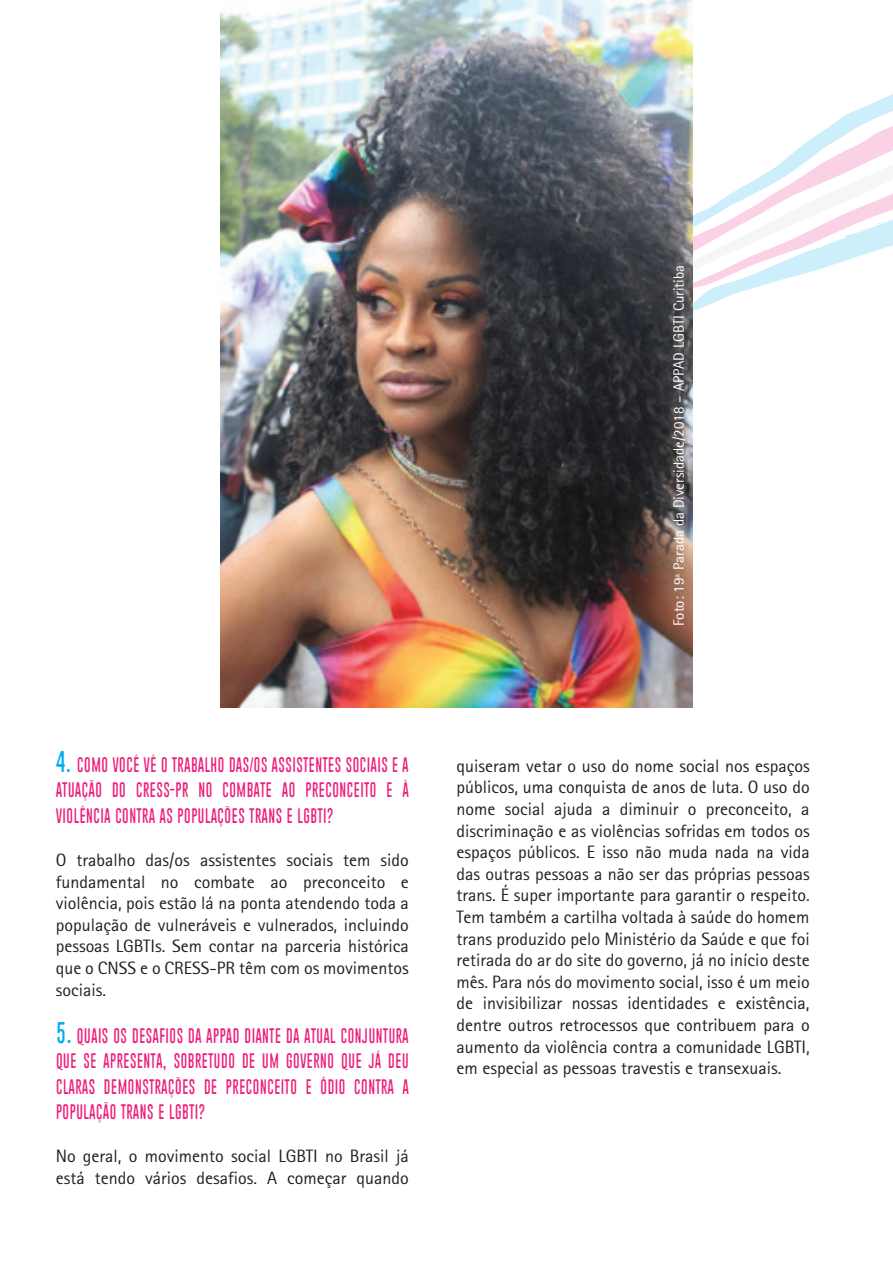
<style>
.page{position:relative;width:893px;height:1263px;background:#fff}
.page>*{position:absolute;margin:0;border:0;box-sizing:border-box;transform-origin:0 0}
.t1{font:21px/25.5px "Piparivahtiperhonen";color:#ee1e7b;text-align:justify}
.t2{font:18px/21.6px "Rotis Sans Serif";color:#231f20;text-align:justify}
.t3{font:15px "Rotis Sans Serif";color:#fff}
.s1{font-size:30px;color:#00aeef}
</style>
<div class="page">
<svg style="left:828px;top:96px;width:65px;height:32px"></svg>
<svg style="left:693px;top:128px;width:200px;height:183px"></svg>
<img style="left:220px;top:0;width:473px;height:707px">
<p class="t3" style="left:670px;top:626px;width:363px;rotate:-90deg">Foto: 19ª Parada da Diversidade/2018 – APPAD LGBTI Curitiba</p>
<p class="t1" style="left:56px;top:752px;width:355px"><span class="s1">4.</span> COMO VOCÊ VÊ O TRABALHO DAS/OS ASSISTENTES SOCIAIS E A ATUAÇÃO DO CRESS-PR NO COMBATE AO PRECONCEITO E À VIOLÊNCIA CONTRA AS POPULAÇÕES TRANS E LGBTI?</p>
<p class="t2" style="left:56px;top:849px;width:355px">O trabalho das/os assistentes sociais tem sido fundamental no combate ao preconceito e violência, pois estão lá na ponta atendendo toda a população de vulneráveis e vulnerados, incluindo pessoas LGBTIs. Sem contar na parceria histórica que o CNSS e o CRESS-PR têm com os movimentos sociais.</p>
<p class="t1" style="left:56px;top:1023px;width:355px"><span class="s1">5.</span> QUAIS OS DESAFIOS DA APPAD DIANTE DA ATUAL CONJUNTURA QUE SE APRESENTA, SOBRETUDO DE UM GOVERNO QUE JÁ DEU CLARAS DEMONSTRAÇÕES DE PRECONCEITO E ÓDIO CONTRA A POPULAÇÃO TRANS E LGBTI?</p>
<p class="t2" style="left:56px;top:1145px;width:355px">No geral, o movimento social LGBTI no Brasil já está tendo vários desafios. A começar quando</p>
<p class="t2" style="left:456px;top:755px;width:355px">quiseram vetar o uso do nome social nos espaços públicos, uma conquista de anos de luta. O uso do nome social ajuda a diminuir o preconceito, a discriminação e as violências sofridas em todos os espaços públicos. E isso não muda nada na vida das outras pessoas a não ser das próprias pessoas trans. É super importante para garantir o respeito.<br>Tem também a cartilha voltada à saúde do homem trans produzido pelo Ministério da Saúde e que foi retirada do ar do site do governo, já no início deste mês. Para nós do movimento social, isso é um meio de invisibilizar nossas identidades e existência, dentre outros retrocessos que contribuem para o aumento da violência contra a comunidade LGBTI, em especial as pessoas travestis e transexuais.</p>
</div>
